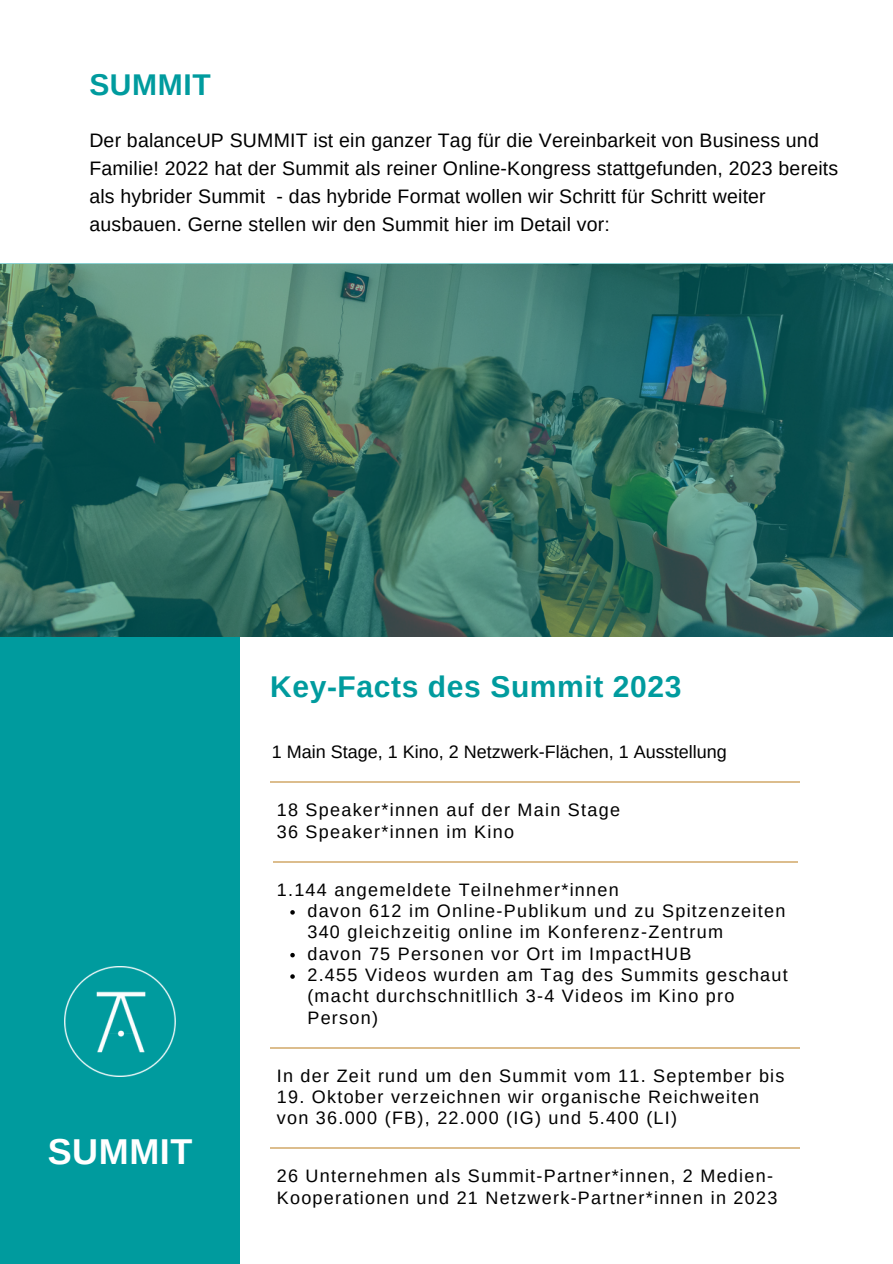
<style>
.page{position:relative;width:893px;height:1264px;background:#fff}
.page>*{position:absolute;margin:0;border:0;box-sizing:border-box;transform-origin:0 0}
.t1{font:700 36px "Arimo";letter-spacing:.015em;color:#fff}
.t2{font:700 30px "Arimo";letter-spacing:.02em;color:#009b9e}
.t3{font:19.5px/28.2px "Arimo";letter-spacing:.01em;color:#000}
.t4{font:18px/21.3px "Arimo";letter-spacing:.07em;color:#000}
.t5{font:18px "Arimo";color:#000}
</style>
<div class="page">
<div style="left:0;top:470px;width:240px;height:793px;background:#009b9e"></div>
<img style="left:65px;top:966px;width:110px;height:110px">
<svg style="left:0;top:263px;width:892px;height:373px;background:#346d63"></svg>
<hr style="left:271px;top:781px;width:528px;height:1px;background:#dcbd8d">
<hr style="left:273px;top:861px;width:524px;height:1px;background:#dcbd8d">
<hr style="left:271px;top:1047px;width:528px;height:1px;background:#dcbd8d">
<hr style="left:271px;top:1147px;width:528px;height:1px;background:#dcbd8d">
<svg style="left:290px;top:910px;width:5px;height:4px"></svg>
<svg style="left:290px;top:952px;width:5px;height:5px"></svg>
<svg style="left:290px;top:974px;width:5px;height:4px"></svg>
<p class="t2" style="left:89px;top:68px;width:123px">SUMMIT</p>
<p class="t3" style="left:89px;top:126px;width:750px">Der balanceUP SUMMIT ist ein ganzer Tag für die Vereinbarkeit von Business und Familie! 2022 hat der Summit als reiner Online-Kongress stattgefunden, 2023 bereits als hybrider Summit - das hybride Format wollen wir Schritt für Schritt weiter ausbauen. Gerne stellen wir den Summit hier im Detail vor:</p>
<p class="t2" style="left:270px;top:670px;width:413px">Key-Facts des Summit 2023</p>
<p class="t5" style="left:272px;top:741px;width:456px">1 Main Stage, 1 Kino, 2 Netzwerk-Flächen, 1 Ausstellung</p>
<p class="t4" style="left:277px;top:799px;width:345px">18 Speaker*innen auf der Main Stage</p>
<p class="t4" style="left:277px;top:820px;width:239px">36 Speaker*innen im Kino</p>
<h3 class="t4" style="left:277px;top:878px;width:343px">1.144 angemeldete Teilnehmer*innen</h3>
<p class="t4" style="left:307px;top:900px;width:479px">davon 612 im Online-Publikum und zu Spitzenzeiten<br>340 gleichzeitig online im Konferenz-Zentrum</p>
<p class="t4" style="left:307px;top:942px;width:385px">davon 75 Personen vor Ort im ImpactHUB</p>
<p class="t4" style="left:307px;top:964px;width:482px">2.455 Videos wurden am Tag des Summits geschaut (macht durchschnitllich 3-4 Videos im Kino pro<br>Person)</p>
<h1 class="t1" style="left:48px;top:1131px;width:146px">SUMMIT</h1>
<p class="t4" style="left:277px;top:1064px;width:509px">In der Zeit rund um den Summit vom 11. September bis</p>
<p class="t4" style="left:277px;top:1086px;width:483px">19. Oktober verzeichnen wir organische Reichweiten von 36.000 (FB), 22.000 (IG) und 5.400 (LI)</p>
<p class="t4" style="left:277px;top:1165px;width:502px">26 Unternehmen als Summit-Partner*innen, 2 Medien-<br>Kooperationen und 21 Netzwerk-Partner*innen in 2023</p>
</div>
